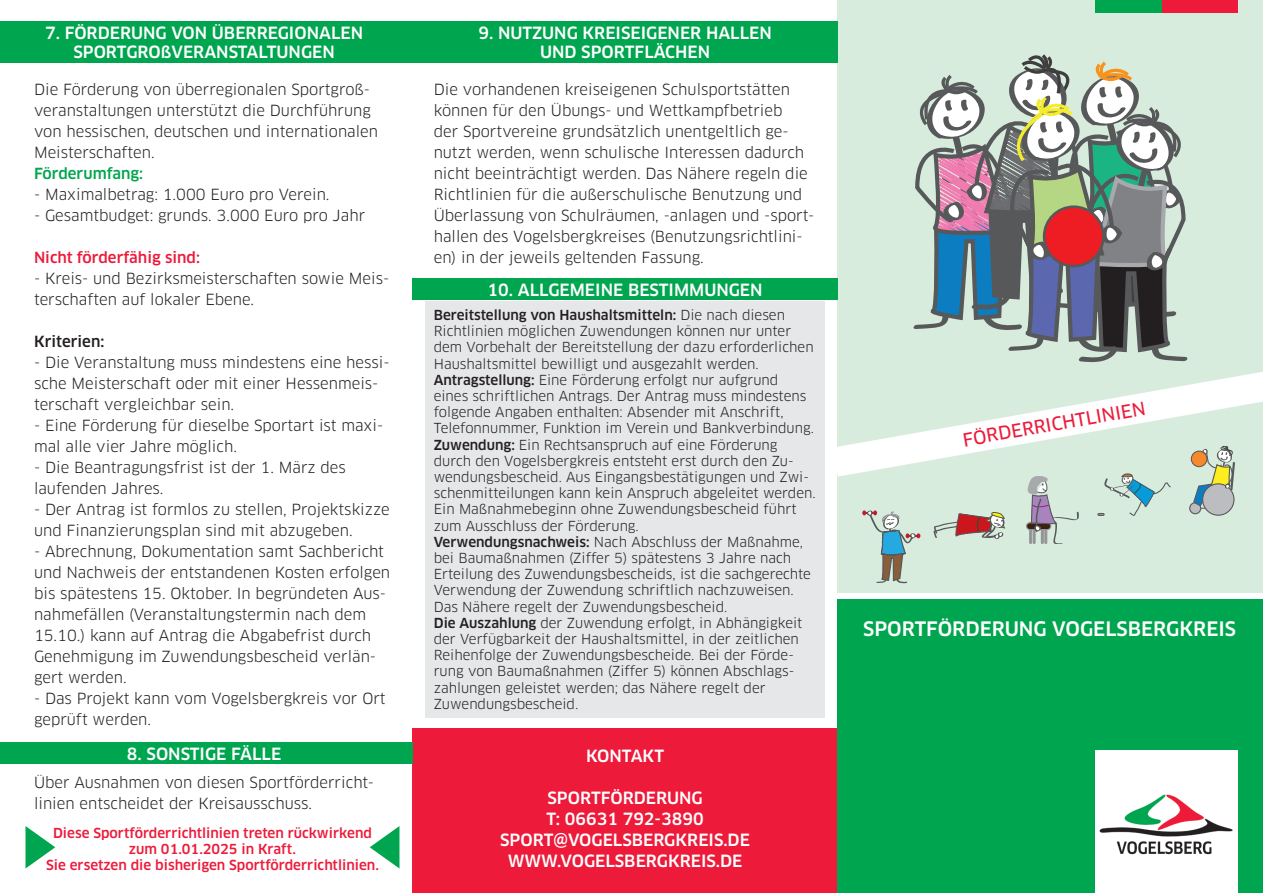
<style>
.page{position:relative;width:1263px;height:893px;background:#fff}
.page>*{position:absolute;margin:0;border:0;box-sizing:border-box;transform-origin:0 0}
.t1{font:500 19.5px "Clan Pro";color:#fff}
.t2{font:18px "Clan Pro News";color:#ed1a3a}
.t3{font:500 16.5px/21px "Clan Pro";color:#fff;text-align:center}
.t4{font:15px/21px "Clan Pro";color:#231f20}
.t5{font:500 15px "Clan Pro";color:#ed1a3a}
.t6{font:500 15px "Clan Pro";color:#00a54f}
.t7{font:500 15px "Clan Pro";color:#231f20}
.t8{font:13.5px/16.2px "Clan Pro";color:#231f20}
.t9{font:500 13.5px/16.2px "Clan Pro";color:#ed1a3a;text-align:center}
.s1{font-weight:500}
</style>
<div class="page">
<div style="left:838px;top:0;width:425px;height:592px;background:#d8ecdd"></div>
<div style="left:412px;top:728px;width:426px;height:165px;background:#ed1a3a"></div>
<div style="left:412px;top:279px;width:426px;height:21px;background:#00a54f"></div>
<div style="left:0;top:21px;width:412px;height:42px;background:#00a54f"></div>
<div style="left:0;top:743px;width:412px;height:21px;background:#00a54f"></div>
<div style="left:412px;top:21px;width:426px;height:42px;background:#00a54f"></div>
<div style="left:425px;top:301px;width:400px;height:416px;background:#e6e7e9"></div>
<div style="left:838px;top:600px;width:425px;height:293px;background:#00a54f"></div>
<svg style="left:913px;top:54px;width:275px;height:309px"></svg>
<div style="left:1044px;top:207px;width:59px;height:59px;background:#ee1d23;border-radius:50%"></div>
<div style="left:1043px;top:205px;width:62px;height:62px;border:3px solid #57585a;border-radius:50%"></div>
<svg style="left:1097px;top:477px;width:74px;height:39px"></svg>
<svg style="left:862px;top:510px;width:58px;height:74px"></svg>
<svg style="left:933px;top:512px;width:73px;height:28px"></svg>
<svg style="left:1026px;top:477px;width:53px;height:67px"></svg>
<div style="left:1190px;top:503px;width:11px;height:11px;background:#bcbdc0;border-radius:50%"></div>
<div style="left:1189px;top:502px;width:12px;height:12px;border:1px solid #57585a;border-radius:50%"></div>
<div style="left:1203px;top:484px;width:31px;height:31px;background:#bcbdc0;border-radius:50%"></div>
<div style="left:1202px;top:483px;width:32px;height:33px;border:1px solid #57585a;border-radius:50%"></div>
<svg style="left:1192px;top:477px;width:43px;height:32px"></svg>
<div style="left:1095px;top:750px;width:142px;height:143px;background:#fff"></div>
<img style="left:1099px;top:794px;width:134px;height:61px">
<svg style="left:837px;top:372px;width:426px;height:105px"></svg>
<div style="left:1095px;top:0;width:67px;height:13px;background:#00a54f"></div>
<div style="left:1162px;top:0;width:75px;height:13px;background:#ed1a3a"></div>
<svg style="left:26px;top:826px;width:29px;height:42px"></svg>
<svg style="left:370px;top:826px;width:29px;height:42px"></svg>
<p class="t3" style="left:45px;top:23px;width:320px;line-height:19.8px">7. FÖRDERUNG VON ÜBERREGIONALEN<br>SPORTGROßVERANSTALTUNGEN</p>
<p class="t4" style="left:34px;top:79px;width:345px">Die Förderung von überregionalen Sportgroß&shy;veranstaltungen unterstützt die Durchführung von hessischen, deutschen und internationalen Meisterschaften.</p>
<p class="t6" style="left:34px;top:165px;width:111px">Förderumfang:</p>
<p class="t4" style="left:34px;top:184px;width:297px">- Maximalbetrag: 1.000 Euro pro Verein.</p>
<p class="t4" style="left:34px;top:205px;width:333px">- Gesamtbudget: grunds. 3.000 Euro pro Jahr</p>
<p class="t5" style="left:34px;top:249px;width:167px">Nicht förderfähig sind:</p>
<p class="t4" style="left:34px;top:268px;width:357px">- Kreis- und Bezirksmeisterschaften sowie Meis&shy;terschaften auf lokaler Ebene.</p>
<p class="t7" style="left:34px;top:333px;width:72px">Kriterien:</p>
<p class="t4" style="left:34px;top:352px;width:357px">- Die Veranstaltung muss mindestens eine hessi&shy;sche Meisterschaft oder mit einer Hessenmeis&shy;terschaft vergleichbar sein.</p>
<p class="t4" style="left:34px;top:415px;width:351px">- Eine Förderung für dieselbe Sportart ist maxi&shy;mal alle vier Jahre möglich.</p>
<p class="t4" style="left:34px;top:457px;width:313px">- Die Beantragungsfrist ist der 1. März des laufenden Jahres.</p>
<p class="t4" style="left:34px;top:499px;width:357px">- Der Antrag ist formlos zu stellen, Projektskizze und Finanzierungsplan sind mit abzugeben.</p>
<p class="t4" style="left:34px;top:541px;width:358px">- Abrechnung, Dokumentation samt Sachbericht und Nachweis der entstandenen Kosten erfolgen bis spätestens 15. Oktober. In begründeten Aus&shy;nahmefällen (Veranstaltungstermin nach dem 15.10.) kann auf Antrag die Abgabefrist durch Genehmigung im Zuwendungsbescheid verlän&shy;gert werden.</p>
<p class="t4" style="left:34px;top:688px;width:353px">- Das Projekt kann vom Vogelsbergkreis vor Ort geprüft werden.</p>
<p class="t3" style="left:127px;top:743px;width:156px">8. SONSTIGE FÄLLE</p>
<p class="t4" style="left:34px;top:772px;width:341px">Über Ausnahmen von diesen Sportförderricht&shy;linien entscheidet der Kreisausschuss.</p>
<p class="t9" style="left:46px;top:825px;width:334px">Diese Sportförderrichtlinien treten rückwirkend zum 01.01.2025 in Kraft.<br>Sie ersetzen die bisherigen Sportförderrichtlinien.</p>
<p class="t3" style="left:478px;top:23px;width:295px;line-height:19.8px">9. NUTZUNG KREISEIGENER HALLEN<br>UND SPORTFLÄCHEN</p>
<p class="t4" style="left:434px;top:79px;width:382px">Die vorhandenen kreiseigenen Schulsportstätten können für den Übungs- und Wettkampfbetrieb<br>der Sportvereine grundsätzlich unentgeltlich ge&shy;nutzt werden, wenn schulische Interessen dadurch nicht beeinträchtigt werden. Das Nähere regeln die Richtlinien für die außerschulische Benutzung und Überlassung von Schulräumen, -anlagen und -sport&shy;hallen des Vogelsbergkreises (Benutzungsrichtlini&shy;en) in der jeweils geltenden Fassung.</p>
<p class="t3" style="left:488px;top:279px;width:277px">10. ALLGEMEINE BESTIMMUNGEN</p>
<p class="t8" style="left:434px;top:307px;width:383px"><span class="s1">Bereitstellung von Haushaltsmitteln:</span> Die nach diesen Richtlinien möglichen Zuwendungen können nur unter dem Vorbehalt der Bereitstellung der dazu erforderlichen Haushaltsmittel bewilligt und ausgezahlt werden.<br><span class="s1">Antragstellung:</span> Eine Förderung erfolgt nur aufgrund eines schriftlichen Antrags. Der Antrag muss mindestens folgende Angaben enthalten: Absender mit Anschrift, Telefonnummer, Funktion im Verein und Bankverbindung.<br><span class="s1">Zuwendung:</span> Ein Rechtsanspruch auf eine Förderung durch den Vogelsbergkreis entsteht erst durch den Zu&shy;wendungsbescheid. Aus Eingangsbestätigungen und Zwi&shy;schenmitteilungen kann kein Anspruch abgeleitet werden.<br>Ein Maßnahmebeginn ohne Zuwendungsbescheid führt zum Ausschluss der Förderung.<br><span class="s1">Verwendungsnachweis:</span> Nach Abschluss der Maßnahme, bei Baumaßnahmen (Ziffer 5) spätestens 3 Jahre nach Erteilung des Zuwendungsbescheids, ist die sachgerechte Verwendung der Zuwendung schriftlich nachzuweisen.<br>Das Nähere regelt der Zuwendungsbescheid.<br><span class="s1">Die Auszahlung</span> der Zuwendung erfolgt, in Abhängigkeit der Verfügbarkeit der Haushaltsmittel, in der zeitlichen Reihenfolge der Zuwendungsbescheide. Bei der Förde&shy;rung von Baumaßnahmen (Ziffer 5) können Abschlags&shy;zahlungen geleistet werden; das Nähere regelt der Zuwendungsbescheid.</p>
<p class="t3" style="left:586px;top:746px;width:80px">KONTAKT</p>
<p class="t3" style="left:500px;top:788px;width:251px">SPORTFÖRDERUNG<br>T: 06631 792-3890<br>SPORT@VOGELSBERGKREIS.DE<br>WWW.VOGELSBERGKREIS.DE</p>
<p class="t2" style="left:961px;top:430px;width:187px;rotate:-10deg">FÖRDERRICHTLINIEN</p>
<h1 class="t1" style="left:863px;top:618px;width:374px">SPORTFÖRDERUNG VOGELSBERGKREIS</h1>
</div>
